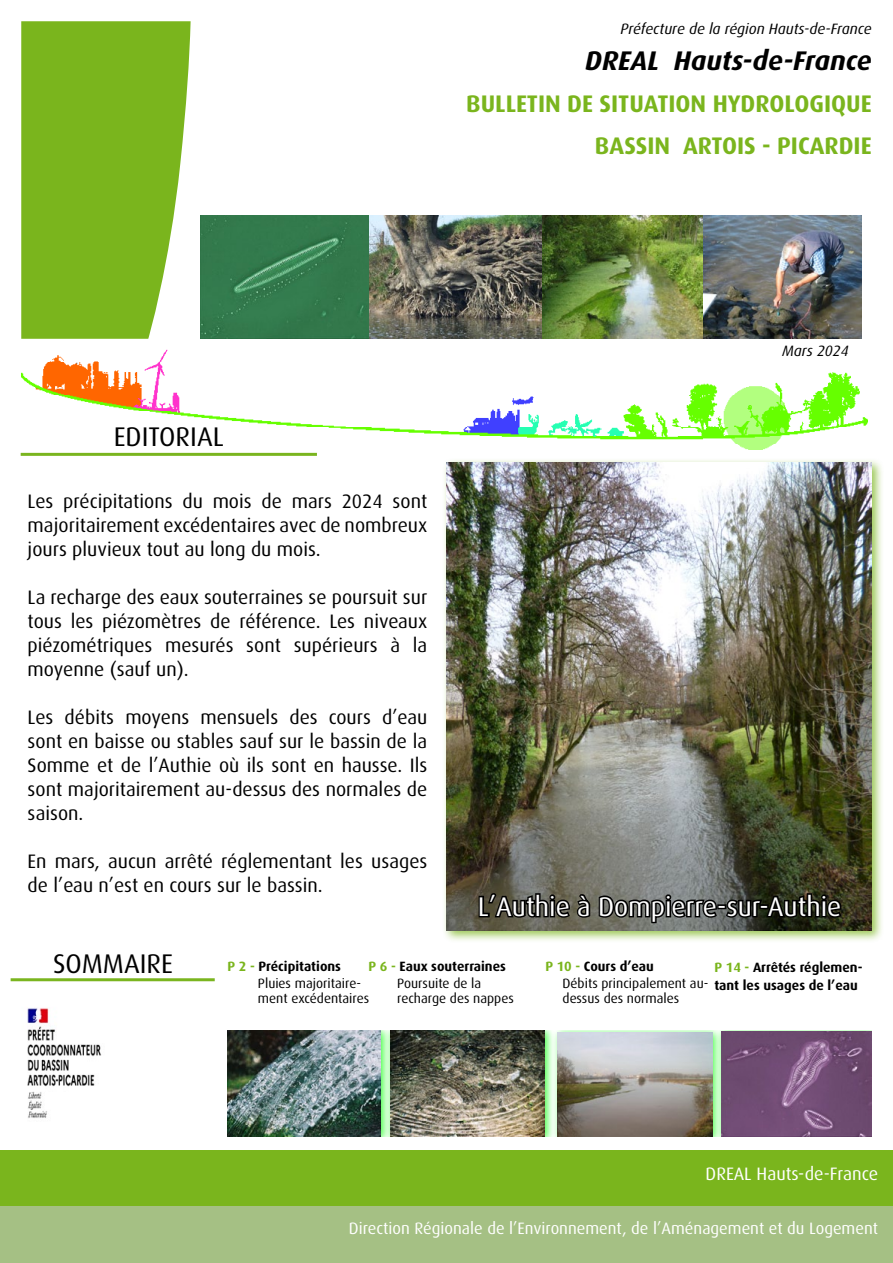
<style>
.page{position:relative;width:893px;height:1263px;background:#fff}
.page>*{position:absolute;margin:0;border:0;box-sizing:border-box;transform-origin:0 0}
.t1{font:27px "Dax OT";color:#fff}
.t2{font:italic 700 27px "Dax OT";color:#000}
.t3{font:27px "Dax OT";color:#000}
.t4{font:700 24px/42px "Dax OT";color:#7ab51d;text-align:right}
.t5{font:19.5px/24px "Dax OT";color:#000;text-align:justify}
.t6{font:18px "Dax OT";color:#fff}
.t7{font:16.5px "Dax OT";color:#fff}
.t8{font:italic 15px "Dax OT";color:#000}
.t9{font:13.5px/15px "Dax OT";color:#000}
.t10{font:700 13.5px/18px "Dax OT";color:#000}
.s1{color:#7ab51d}
</style>
<div class="page">
<svg style="left:21px;top:21px;width:170px;height:318px;background:#86bb32"></svg>
<img style="left:702px;top:215px;width:160px;height:124px">
<img style="left:541px;top:215px;width:161px;height:124px">
<img style="left:200px;top:215px;width:341px;height:124px">
<div style="left:0;top:1205px;width:893px;height:58px;background:#a5c084"></div>
<div style="left:0;top:1150px;width:893px;height:55px;background:#7ab51d"></div>
<div style="left:384px;top:1030px;width:173px;height:106px;background:#0f0;opacity:.75"></div>
<img style="left:392px;top:1030px;width:153px;height:106px">
<div style="left:227px;top:1030px;width:165px;height:106px;background:#0f0;opacity:.75"></div>
<img style="left:227px;top:1031px;width:154px;height:105px">
<img style="left:724px;top:1031px;width:148px;height:105px">
<div style="left:551px;top:1030px;width:173px;height:106px;background:#0f0;opacity:.75"></div>
<img style="left:558px;top:1032px;width:155px;height:104px">
<img style="left:21px;top:349px;width:847px;height:100px">
<hr style="left:21px;top:453px;width:296px;height:3px;background:#7ab51f">
<hr style="left:11px;top:978px;width:204px;height:3px;background:#7ab51f">
<img style="left:27px;top:1008px;width:75px;height:110px">
<div style="left:442px;top:458px;width:443px;height:485px;background:#7ab51d;opacity:.75"></div>
<img style="left:446px;top:462px;width:426px;height:468px">
<svg style="left:477px;top:891px;width:366px;height:34px;background:#383932"></svg>
<p class="t8" style="left:620px;top:21px;width:253px">Préfecture de la région Hauts-de-France</p>
<h1 class="t2" style="left:585px;top:46px;width:288px">DREAL Hauts-de-France</h1>
<p class="t4" style="left:466px;top:83px;width:407px">BULLETIN DE SITUATION HYDROLOGIQUE<br>BASSIN ARTOIS - PICARDIE</p>
<h1 class="t3" style="left:114px;top:422px;width:112px">EDITORIAL</h1>
<p class="t5" style="left:28px;top:489px;width:401px">Les précipitations du mois de mars 2024 sont majoritairement excédentaires avec de nombreux jours pluvieux tout au long du mois.</p>
<p class="t5" style="left:28px;top:585px;width:401px">La recharge des eaux souterraines se poursuit sur tous les piézomètres de référence. Les niveaux piézométriques mesurés sont supérieurs à la moyenne (sauf un).</p>
<p class="t5" style="left:28px;top:705px;width:401px">Les débits moyens mensuels des cours d’eau sont en baisse ou stables sauf sur le bassin de la Somme et de l’Authie où ils sont en hausse. Ils sont majoritairement au-dessus des normales de saison.</p>
<p class="t5" style="left:28px;top:849px;width:401px">En mars, aucun arrêté réglementant les usages de l’eau n’est en cours sur le bassin.</p>
<p class="t8" style="left:782px;top:342px;width:68px">Mars 2024</p>
<h1 class="t1" style="left:478px;top:892px;width:365px">L’Authie à Dompierre-sur-Authie</h1>
<p class="t10" style="left:714px;top:958px;width:150px"><span class="s1">P 14 -</span> Arrêtés réglemen&shy;tant les usages de l’eau</p>
<h1 class="t3" style="left:53px;top:948px;width:122px">SOMMAIRE</h1>
<p class="t10" style="left:227px;top:958px;width:115px"><span class="s1">P 2 -</span> Précipitations</p>
<p class="t10" style="left:368px;top:957px;width:139px"><span class="s1">P 6 -</span> Eaux souterraines</p>
<p class="t10" style="left:545px;top:957px;width:110px"><span class="s1">P 10 -</span> Cours d’eau</p>
<p class="t9" style="left:258px;top:976px;width:113px">Pluies majoritaire&shy;ment excédentaires</p>
<p class="t9" style="left:397px;top:975px;width:118px">Poursuite de la recharge des nappes</p>
<p class="t9" style="left:562px;top:975px;width:147px">Débits principalement au&shy;dessus des normales</p>
<p class="t6" style="left:706px;top:1164px;width:174px">DREAL Hauts-de-France</p>
<p class="t7" style="left:349px;top:1219px;width:531px">Direction Régionale de l’Environnement, de l’Aménagement et du Logement</p>
</div>
